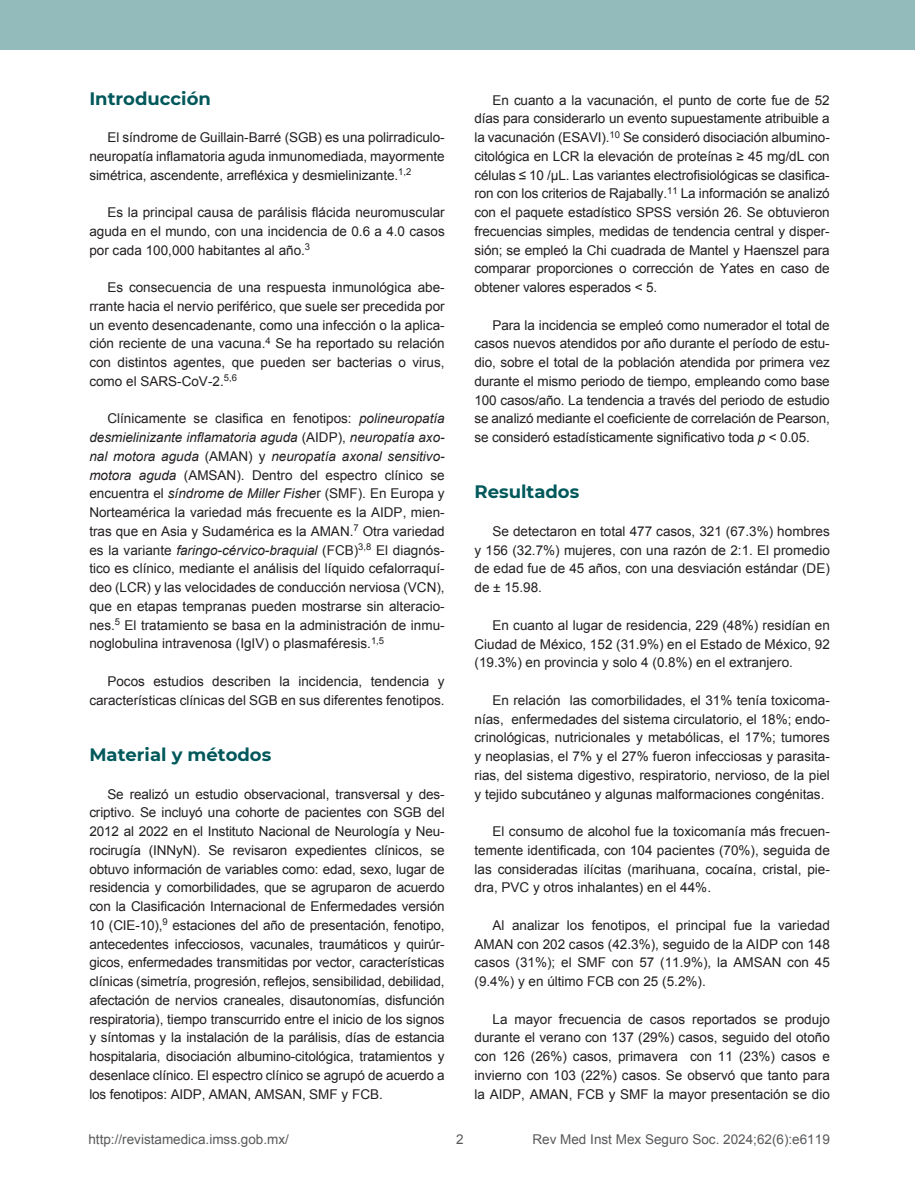
<style>
.page{position:relative;width:915px;height:1191px;background:#fff}
.page>*{position:absolute;margin:0;border:0;box-sizing:border-box;transform-origin:0 0}
.t1{font:700 18px "Montserrat";color:#01585b}
.t2{font:13.5px/18.8px "Arial";color:#231f20;text-align:justify}
.t3{font:13.5px "Arial";color:#58595b}
.s1{font-style:italic}
</style>
<div class="page">
<div style="left:0;top:0;width:914px;height:50px;background:#93bbbb"></div>
<h1 class="t1" style="left:89px;top:85px;width:123px">Introducción</h1>
<p class="t2" style="left:89px;top:128px;width:356px;text-indent:18px">El síndrome de Guillain-Barré (SGB) es una polirradiculo&shy;neuropatía inflamatoria aguda inmunomediada, mayormente simétrica, ascendente, arrefléxica y desmielinizante.<sup>1,2</sup></p>
<p class="t2" style="left:89px;top:203px;width:357px;text-indent:18px">Es la principal causa de parálisis flácida neuromuscular aguda en el mundo, con una incidencia de 0.6 a 4.0 casos por cada 100,000 habitantes al año.<sup>3</sup></p>
<p class="t2" style="left:89px;top:278px;width:357px;text-indent:18px">Es consecuencia de una respuesta inmunológica abe&shy;rrante hacia el nervio periférico, que suele ser precedida por un evento desencadenante, como una infección o la aplica&shy;ción reciente de una vacuna.<sup>4</sup> Se ha reportado su relación con distintos agentes, que pueden ser bacterias o virus, como el SARS-CoV-2.<sup>5,6</sup></p>
<p class="t2" style="left:89px;top:409px;width:357px;text-indent:18px">Clínicamente se clasifica en fenotipos: <span class="s1">polineuropatía desmielinizante inflamatoria aguda</span> (AIDP), <span class="s1">neuropatía axo&shy;nal motora aguda</span> (AMAN) y <span class="s1">neuropatía axonal sensitivo&shy;motora aguda</span> (AMSAN). Dentro del espectro clínico se encuentra el <span class="s1">síndrome de Miller Fishe</span>r (SMF). En Europa y Norteamérica la variedad más frecuente es la AIDP, mien&shy;tras que en Asia y Sudamérica es la AMAN.<sup>7</sup> Otra variedad es la variante <span class="s1">faringo-cérvico-braquial</span> (FCB)<sup>3,8</sup> El diagnós&shy;tico es clínico, mediante el análisis del líquido cefalorraquí&shy;deo (LCR) y las velocidades de conducción nerviosa (VCN), que en etapas tempranas pueden mostrarse sin alteracio&shy;nes.<sup>5</sup> El tratamiento se basa en la administración de inmu&shy;noglobulina intravenosa (IgIV) o plasmaféresis.<sup>1,5</sup></p>
<p class="t2" style="left:89px;top:672px;width:357px;text-align:right">Pocos estudios describen la incidencia, tendencia y características clínicas del SGB en sus diferentes fenotipos.</p>
<h1 class="t1" style="left:89px;top:741px;width:183px">Material y métodos</h1>
<p class="t2" style="left:89px;top:784px;width:357px;text-indent:18px">Se realizó un estudio observacional, transversal y des&shy;criptivo. Se incluyó una cohorte de pacientes con SGB del 2012 al 2022 en el Instituto Nacional de Neurología y Neu&shy;rocirugía (INNyN). Se revisaron expedientes clínicos, se obtuvo información de variables como: edad, sexo, lugar de residencia y comorbilidades, que se agruparon de acuerdo con la Clasificación Internacional de Enfermedades versión 10 (CIE-10),<sup>9</sup> estaciones del año de presentación, fenotipo, antecedentes infecciosos, vacunales, traumáticos y quirúr&shy;gicos, enfermedades transmitidas por vector, características clínicas (simetría, progresión, reflejos, sensibilidad, debilidad, afectación de nervios craneales, disautonomías, disfunción respiratoria), tiempo transcurrido entre el inicio de los signos y síntomas y la instalación de la parálisis, días de estancia hospitalaria, disociación albumino-citológica, tratamientos y desenlace clínico. El espectro clínico se agrupó de acuerdo a los fenotipos: AIDP, AMAN, AMSAN, SMF y FCB.</p>
<p class="t2" style="left:474px;top:91px;width:356px;text-indent:18px">En cuanto a la vacunación, el punto de corte fue de 52 días para considerarlo un evento supuestamente atribuible a la vacunación (ESAVI).<sup>10</sup> Se consideró disociación albumino&shy;citológica en LCR la elevación de proteínas ≥ 45 mg/dL con células ≤ 10 /µL. Las variantes electrofisiológicas se clasifica&shy;ron con los criterios de Rajabally.<sup>11</sup> La información se analizó con el paquete estadístico SPSS versión 26. Se obtuvieron frecuencias simples, medidas de tendencia central y disper&shy;sión; se empleó la Chi cuadrada de Mantel y Haenszel para comparar proporciones o corrección de Yates en caso de obtener valores esperados &lt; 5.</p>
<p class="t2" style="left:474px;top:316px;width:357px;text-indent:18px">Para la incidencia se empleó como numerador el total de casos nuevos atendidos por año durante el período de estu&shy;dio, sobre el total de la población atendida por primera vez durante el mismo periodo de tiempo, empleando como base 100 casos/año. La tendencia a través del periodo de estudio se analizó mediante el coeficiente de correlación de Pearson, se consideró estadísticamente significativo toda <span class="s1">p</span> &lt; 0.05.</p>
<h1 class="t1" style="left:474px;top:479px;width:106px">Resultados</h1>
<p class="t2" style="left:474px;top:522px;width:357px;text-indent:18px">Se detectaron en total 477 casos, 321 (67.3%) hombres y 156 (32.7%) mujeres, con una razón de 2:1. El promedio de edad fue de 45 años, con una desviación estándar (DE) de ± 15.98.</p>
<p class="t2" style="left:474px;top:616px;width:357px;text-indent:18px">En cuanto al lugar de residencia, 229 (48%) residían en Ciudad de México, 152 (31.9%) en el Estado de México, 92 (19.3%) en provincia y solo 4 (0.8%) en el extranjero.</p>
<p class="t2" style="left:474px;top:691px;width:357px;text-indent:18px">En relación las comorbilidades, el 31% tenía toxicoma&shy;nías, enfermedades del sistema circulatorio, el 18%; endo&shy;crinológicas, nutricionales y metabólicas, el 17%; tumores y neoplasias, el 7% y el 27% fueron infecciosas y parasita&shy;rias, del sistema digestivo, respiratorio, nervioso, de la piel y tejido subcutáneo y algunas malformaciones congénitas.</p>
<p class="t2" style="left:474px;top:822px;width:357px;text-indent:18px">El consumo de alcohol fue la toxicomanía más frecuen&shy;temente identificada, con 104 pacientes (70%), seguida de las consideradas ilícitas (marihuana, cocaína, cristal, pie&shy;dra, PVC y otros inhalantes) en el 44%.</p>
<p class="t2" style="left:474px;top:916px;width:357px;text-indent:18px">Al analizar los fenotipos, el principal fue la variedad AMAN con 202 casos (42.3%), seguido de la AIDP con 148 casos (31%); el SMF con 57 (11.9%), la AMSAN con 45 (9.4%) y en último FCB con 25 (5.2%).</p>
<p class="t2" style="left:474px;top:1009px;width:357px;text-indent:18px">La mayor frecuencia de casos reportados se produjo durante el verano con 137 (29%) casos, seguido del otoño con 126 (26%) casos, primavera con 11 (23%) casos e invierno con 103 (22%) casos. Se observó que tanto para la AIDP, AMAN, FCB y SMF la mayor presentación se dio</p>
<p class="t3" style="left:88px;top:1130px;width:202px">http://revistamedica.imss.gob.mx/</p>
<p class="t3" style="left:456px;top:1130px;width:9px">2</p>
<p class="t3" style="left:532px;top:1130px;width:299px">Rev Med Inst Mex Seguro Soc. 2024;62(6):e6119</p>
</div>
